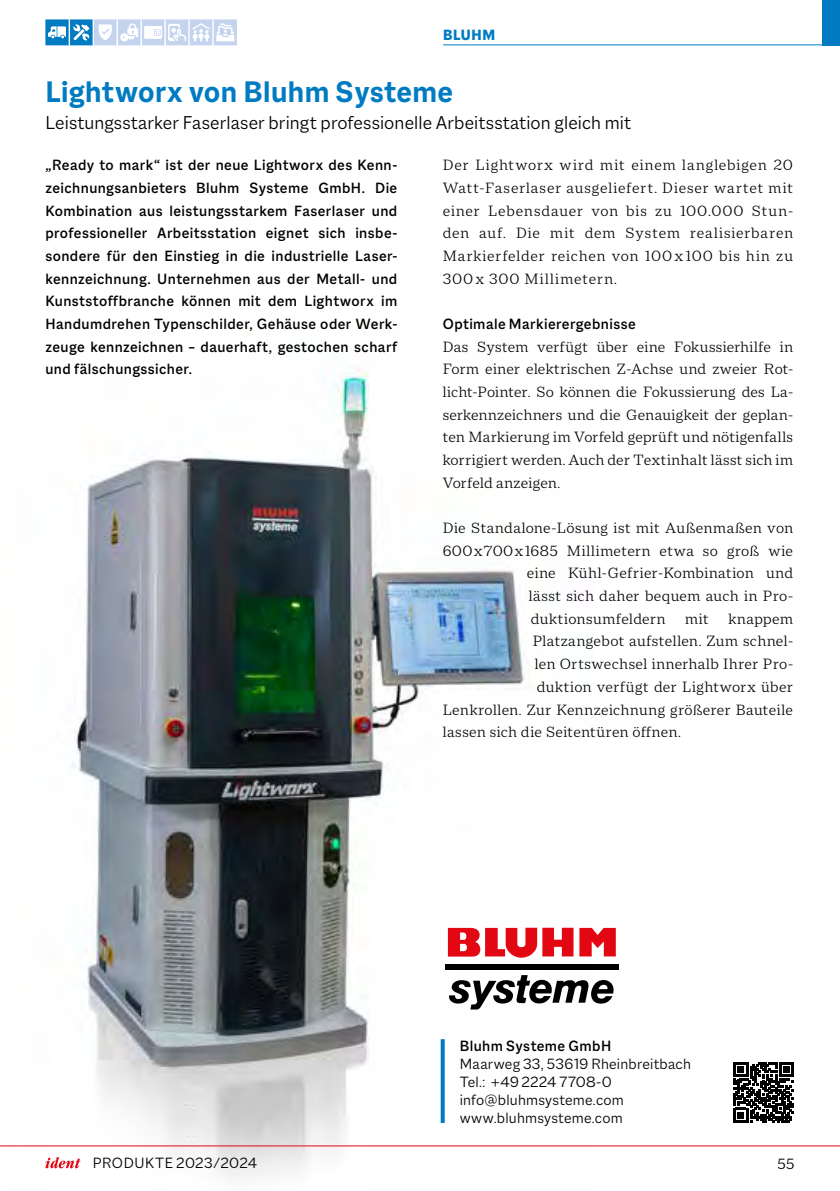
<style>
.page{position:relative;width:840px;height:1191px;background:#fff}
.page>*{position:absolute;margin:0;border:0;box-sizing:border-box;transform-origin:0 0}
.t1{font:700 32px "Macklin Sans";letter-spacing:.01em;color:#007bc2}
.t2{font:300 20px "Macklin Sans";letter-spacing:.005em;color:#000}
.t3{font:300 16px/22.6px "Macklin Text";letter-spacing:.025em;color:#000;text-align:justify}
.t4{font:500 16px/22.6px "Macklin Sans";letter-spacing:.025em;color:#000;text-align:justify}
.t5{font:300 16px/18px "Macklin Sans";letter-spacing:.015em;color:#000}
.t6{font:800 16px "Macklin Sans";letter-spacing:.035em;color:#007bc2}
</style>
<div class="page">
<img style="left:1px;top:366px;width:592px;height:811px">
<svg style="left:440px;top:1039px;width:4px;height:84px"></svg>
<div style="left:445px;top:964px;width:173px;height:5px;background:#000"></div>
<svg style="left:448px;top:975px;width:166px;height:34px"></svg>
<svg style="left:579px;top:928px;width:36px;height:28px"></svg>
<svg style="left:447px;top:927px;width:126px;height:30px"></svg>
<svg style="left:733px;top:1062px;width:60px;height:60px"></svg>
<svg style="left:45px;top:1157px;width:35px;height:11px"></svg>
<hr style="left:0;top:1145px;width:839px;height:1px;background:#e30613">
<hr style="left:443px;top:44px;width:396px;height:1px;background:#007bc2">
<svg style="left:45px;top:19px;width:192px;height:26px"></svg>
<div style="left:822px;top:0;width:17px;height:45px;background:#007bc2"></div>
<p class="t6" style="left:443px;top:25px;width:53px">BLUHM</p>
<h1 class="t1" style="left:45px;top:73px;width:409px">Lightworx von Bluhm Systeme</h1>
<p class="t2" style="left:45px;top:111px;width:587px">Leistungsstarker Faserlaser bringt professionelle Arbeitsstation gleich mit</p>
<p class="t4" style="left:45px;top:154px;width:353px">„Ready to mark“ ist der neue Lightworx des Kenn&shy;zeichnungsanbieters Bluhm Systeme GmbH. Die Kombination aus leistungsstarkem Faserlaser und professioneller Arbeitsstation eignet sich insbe&shy;sondere für den Einstieg in die industrielle Laser&shy;kennzeichnung. Unternehmen aus der Metall- und Kunststoffbranche können mit dem Lightworx im Handumdrehen Typenschilder, Gehäuse oder Werk&shy;zeuge kennzeichnen – dauerhaft, gestochen scharf und fälschungssicher.</p>
<p class="t3" style="left:442px;top:153px;width:352px">Der Lightworx wird mit einem langlebigen 20<br>Watt-Faserlaser ausgeliefert. Dieser wartet mit einer Lebensdauer von bis zu 100.000 Stun&shy;den auf. Die mit dem System realisierbaren Markierfelder reichen von 100 x 100 bis hin zu 300 x 300 Millimetern.</p>
<p class="t4" style="left:442px;top:312px;width:194px">Optimale Markierergebnisse</p>
<p class="t3" style="left:442px;top:335px;width:352px">Das System verfügt über eine Fokussierhilfe in Form einer elektrischen Z-Achse und zweier Rot&shy;licht-Pointer. So können die Fokussierung des La&shy;serkennzeichners und die Genauigkeit der geplan&shy;ten Markierung im Vorfeld geprüft und nötigenfalls korrigiert werden. Auch der Textinhalt lässt sich im Vorfeld anzeigen.</p>
<p class="t3" style="left:442px;top:516px;width:352px">Die Standalone-Lösung ist mit Außenmaßen von</p>
<p class="t3" style="left:442px;top:539px;width:352px">600 x 700 x 1685 Millimetern etwa so groß wie</p>
<p class="t3" style="left:526px;top:562px;width:268px">eine Kühl-Gefrier-Kombination und</p>
<p class="t3" style="left:528px;top:584px;width:265px">lässt sich daher bequem auch in Pro-</p>
<p class="t3" style="left:530px;top:607px;width:263px">duktionsumfeldern mit knappem</p>
<p class="t3" style="left:532px;top:630px;width:261px">Platzangebot aufstellen. Zum schnel-</p>
<p class="t3" style="left:534px;top:652px;width:260px">len Ortswechsel innerhalb Ihrer Pro-</p>
<p class="t3" style="left:536px;top:675px;width:257px">duktion verfügt der Lightworx über</p>
<p class="t3" style="left:442px;top:698px;width:352px">Lenkrollen. Zur Kennzeichnung größerer Bauteile</p>
<p class="t3" style="left:442px;top:720px;width:239px">lassen sich die Seitentüren öffnen.</p>
<p class="t4" style="left:459px;top:1034px;width:153px">Bluhm Systeme GmbH</p>
<p class="t5" style="left:459px;top:1054px;width:232px">Maarweg 33, 53619 Rheinbreitbach<br>Tel.: +49 2224 7708-0 info@bluhmsysteme.com www.bluhmsysteme.com</p>
<p class="t5" style="left:93px;top:1153px;width:166px">PRODUKTE 2023∕2024</p>
<p class="t5" style="left:777px;top:1154px;width:19px">55</p>
</div>
